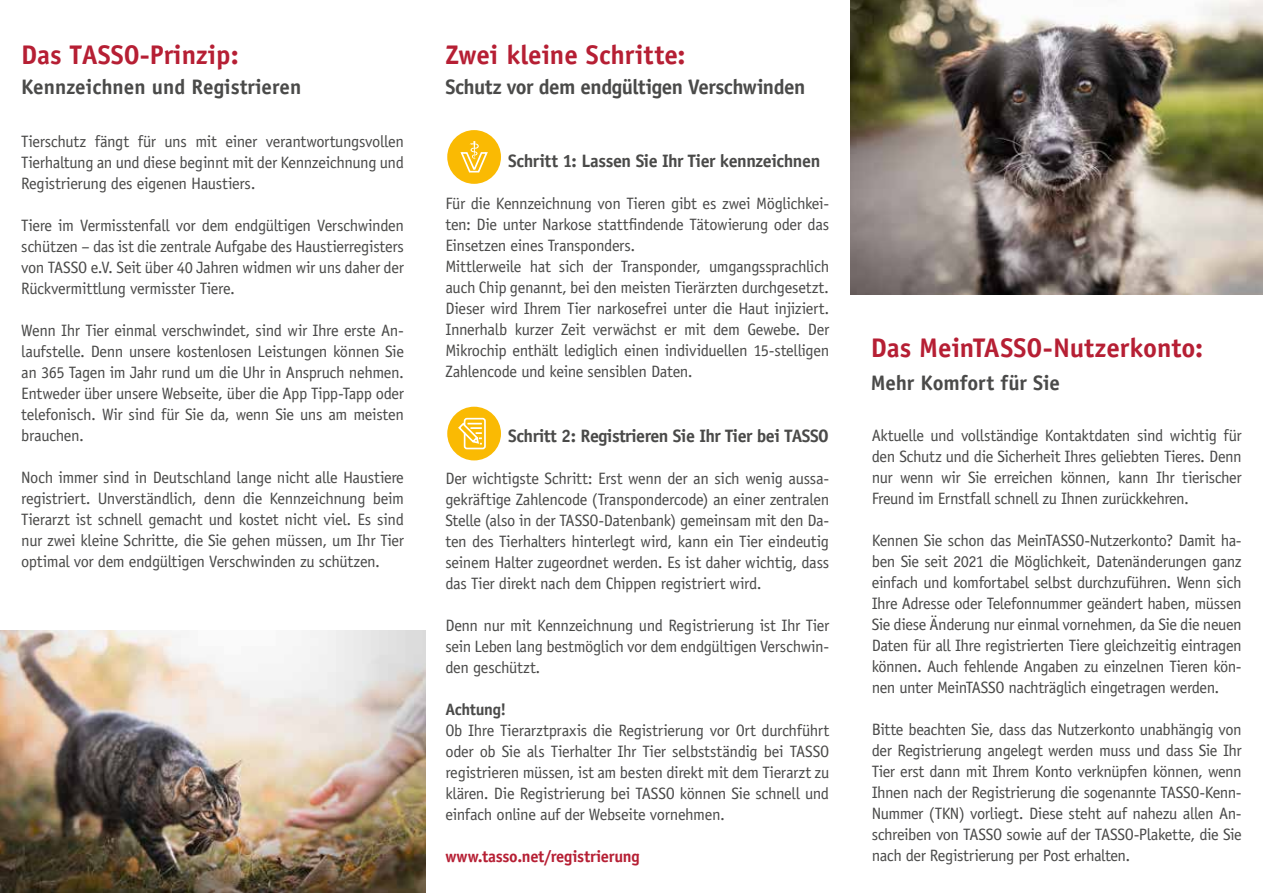
<style>
.page{position:relative;width:1263px;height:893px;background:#fff}
.page>*{position:absolute;margin:0;border:0;box-sizing:border-box;transform-origin:0 0}
.t1{font:700 27px "Officina Sans Std";color:#b61f34}
.t2{font:700 21px "Officina Sans Std";letter-spacing:-.005em;color:#4a4a49}
.t3{font:700 21px "Officina Sans Std";letter-spacing:-.025em;color:#4a4a49}
.t4{font:700 18px "Officina Sans Std";letter-spacing:-.03em;color:#4a4a49}
.t5{font:16.5px/21px "Officina Sans Std";letter-spacing:-.025em;color:#4a4a49;text-align:justify}
.t6{font:700 16.5px "Officina Sans Std";letter-spacing:-.015em;color:#b61f34}
.t7{font:700 16.5px "Officina Sans Std";letter-spacing:-.02em;color:#4a4a49}
</style>
<div class="page">
<div style="left:447px;top:130px;width:54px;height:54px;background:#faba03;border-radius:50%"></div>
<svg style="left:460px;top:141px;width:28px;height:32px"></svg>
<div style="left:447px;top:407px;width:54px;height:53px;background:#faba03;border-radius:50%"></div>
<svg style="left:457px;top:417px;width:29px;height:40px"></svg>
<img style="left:0;top:631px;width:425px;height:262px">
<img style="left:850px;top:0;width:413px;height:295px">
<h1 class="t1" style="left:21px;top:38px;width:219px">Das TASSO-Prinzip:</h1>
<p class="t2" style="left:21px;top:74px;width:282px">Kennzeichnen und Registrieren</p>
<p class="t5" style="left:21px;top:131px;width:384px">Tierschutz fängt für uns mit einer verantwortungsvollen Tierhaltung an und diese beginnt mit der Kennzeichnung und Registrierung des eigenen Haustiers.</p>
<p class="t5" style="left:21px;top:215px;width:384px">Tiere im Vermisstenfall vor dem endgültigen Verschwinden schützen – das ist die zentrale Aufgabe des Haustierregisters von TASSO e.V. Seit über 40 Jahren widmen wir uns daher der Rückvermittlung vermisster Tiere.</p>
<p class="t5" style="left:21px;top:320px;width:384px">Wenn Ihr Tier einmal verschwindet, sind wir Ihre erste An&shy;laufstelle. Denn unsere kostenlosen Leistungen können Sie an 365 Tagen im Jahr rund um die Uhr in Anspruch nehmen.<br>Entweder über unsere Webseite, über die App Tipp-Tapp oder telefonisch. Wir sind für Sie da, wenn Sie uns am meisten brauchen.</p>
<p class="t5" style="left:21px;top:467px;width:384px">Noch immer sind in Deutschland lange nicht alle Haustiere registriert. Unverständlich, denn die Kennzeichnung beim Tierarzt ist schnell gemacht und kostet nicht viel. Es sind nur zwei kleine Schritte, die Sie gehen müssen, um Ihr Tier optimal vor dem endgültigen Verschwinden zu schützen.</p>
<h1 class="t1" style="left:445px;top:38px;width:242px">Zwei kleine Schritte:</h1>
<p class="t3" style="left:445px;top:74px;width:361px">Schutz vor dem endgültigen Verschwinden</p>
<p class="t4" style="left:508px;top:150px;width:314px">Schritt 1: Lassen Sie Ihr Tier kennzeichnen</p>
<p class="t5" style="left:445px;top:193px;width:385px;text-align:left">Für die Kennzeichnung von Tieren gibt es zwei Möglichkei&shy;ten: Die unter Narkose stattfindende Tätowierung oder das Einsetzen eines Transponders.<br>Mittlerweile hat sich der Transponder, umgangssprachlich auch Chip genannt, bei den meisten Tierärzten durchgesetzt.<br>Dieser wird Ihrem Tier narkosefrei unter die Haut injiziert.<br>Innerhalb kurzer Zeit verwächst er mit dem Gewebe. Der Mikrochip enthält lediglich einen individuellen 15‐stelligen Zahlencode und keine sensiblen Daten.</p>
<p class="t4" style="left:508px;top:424px;width:322px">Schritt 2: Registrieren Sie Ihr Tier bei TASSO</p>
<p class="t5" style="left:445px;top:467px;width:385px">Der wichtigste Schritt: Erst wenn der an sich wenig aussa&shy;gekräftige Zahlencode (Transpondercode) an einer zentralen Stelle (also in der TASSO-Datenbank) gemeinsam mit den Da&shy;ten des Tierhalters hinterlegt wird, kann ein Tier eindeutig seinem Halter zugeordnet werden. Es ist daher wichtig, dass das Tier direkt nach dem Chippen registriert wird.</p>
<p class="t5" style="left:445px;top:614px;width:385px">Denn nur mit Kennzeichnung und Registrierung ist Ihr Tier sein Leben lang bestmöglich vor dem endgültigen Verschwin&shy;den geschützt.</p>
<p class="t7" style="left:445px;top:699px;width:62px">Achtung!</p>
<p class="t5" style="left:445px;top:719px;width:385px">Ob Ihre Tierarztpraxis die Registrierung vor Ort durchführt oder ob Sie als Tierhalter Ihr Tier selbstständig bei TASSO registrieren müssen, ist am besten direkt mit dem Tierarzt zu klären. Die Registrierung bei TASSO können Sie schnell und einfach online auf der Webseite vornehmen.</p>
<p class="t6" style="left:445px;top:846px;width:196px">www.tasso.net/registrierung</p>
<h1 class="t1" style="left:871px;top:331px;width:334px">Das MeinTASSO-Nutzerkonto:</h1>
<p class="t2" style="left:871px;top:369px;width:191px">Mehr Komfort für Sie</p>
<p class="t5" style="left:872px;top:425px;width:371px">Aktuelle und vollständige Kontaktdaten sind wichtig für den Schutz und die Sicherheit Ihres geliebten Tieres. Denn nur wenn wir Sie erreichen können, kann Ihr tierischer Freund im Ernstfall schnell zu Ihnen zurückkehren.</p>
<p class="t5" style="left:872px;top:530px;width:371px">Kennen Sie schon das MeinTASSO-Nutzerkonto? Damit ha&shy;ben Sie seit 2021 die Möglichkeit, Datenänderungen ganz einfach und komfortabel selbst durchzuführen. Wenn sich Ihre Adresse oder Telefonnummer geändert haben, müssen Sie diese Änderung nur einmal vornehmen, da Sie die neuen Daten für all Ihre registrierten Tiere gleichzeitig eintragen können. Auch fehlende Angaben zu einzelnen Tieren kön&shy;nen unter MeinTASSO nachträglich eingetragen werden.</p>
<p class="t5" style="left:872px;top:719px;width:371px">Bitte beachten Sie, dass das Nutzerkonto unabhängig von der Registrierung angelegt werden muss und dass Sie Ihr Tier erst dann mit Ihrem Konto verknüpfen können, wenn Ihnen nach der Registrierung die sogenannte TASSO-Kenn-Nummer (TKN) vorliegt. Diese steht auf nahezu allen An&shy;schreiben von TASSO sowie auf der TASSO-Plakette, die Sie nach der Registrierung per Post erhalten.</p>
</div>
